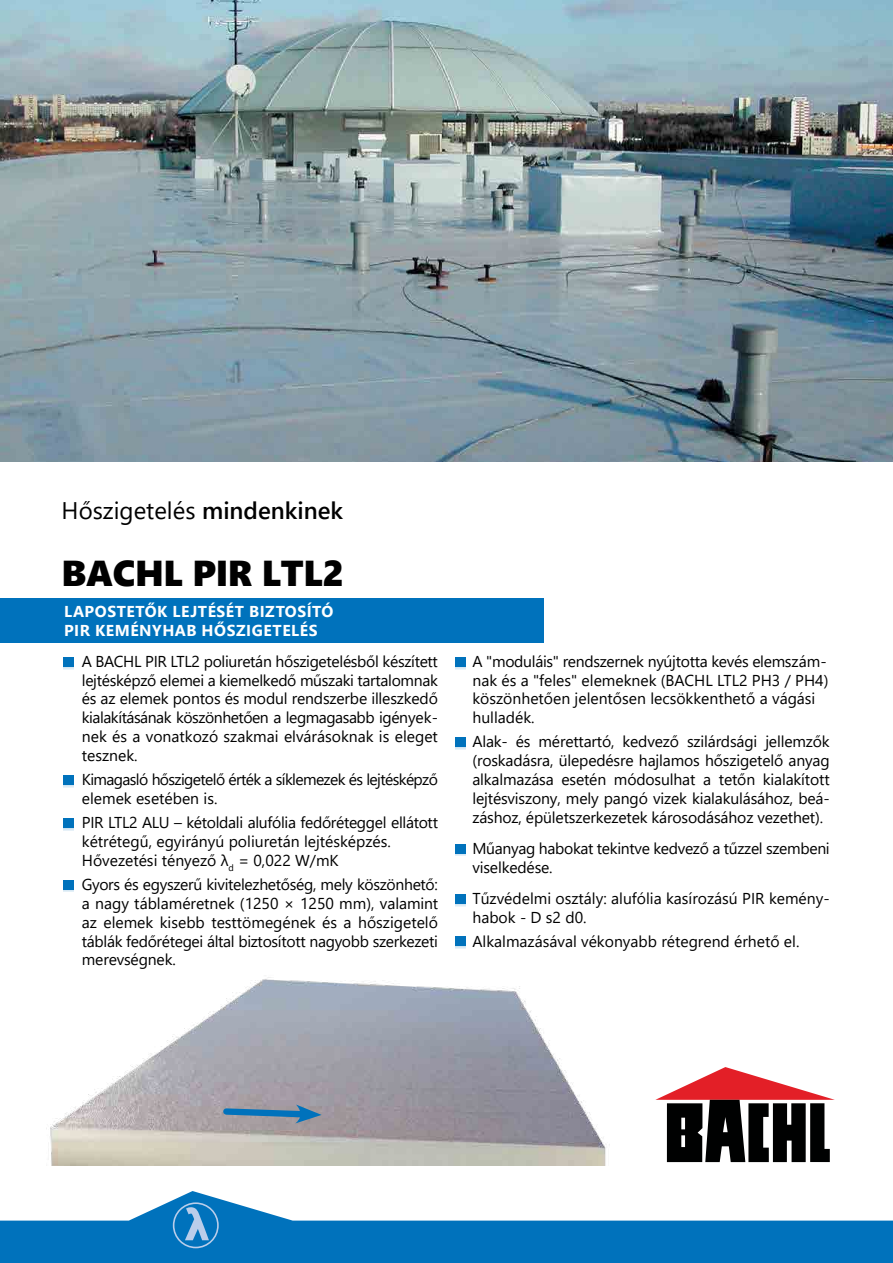
<style>
.page{position:relative;width:893px;height:1263px;background:#fff}
.page>*{position:absolute;margin:0;border:0;box-sizing:border-box;transform-origin:0 0}
.t1{font:36px "Segoe UI Black";letter-spacing:-.01em;color:#000}
.t2{font:24px "Segoe UI";color:#000}
.t3{font:15.75px/18.9px "Segoe UI";color:#000;text-align:justify}
.t4{font:15.75px/18.9px "Segoe UI";letter-spacing:-.04em;color:#000}
.t5{font:15.75px/18.9px "Segoe UI";letter-spacing:-.02em;color:#000}
.t6{font:700 15.75px/18.8px "Segoe UI";letter-spacing:.035em;color:#fff}
.s1{font-weight:600}
</style>
<div class="page">
<svg style="left:0;top:1191px;width:893px;height:72px;fill:#0072bc"></svg>
<svg style="left:173px;top:1202px;width:46px;height:46px;background:#348bc8"></svg>
<svg style="left:655px;top:1067px;width:180px;height:95px"></svg>
<img style="left:0;top:0;width:893px;height:461px">
<div style="left:0;top:598px;width:543px;height:45px;background:#0072bc"></div>
<div style="left:64px;top:657px;width:10px;height:10px;background:#0072bc"></div>
<svg style="left:64px;top:667px;width:10px;height:2px"></svg>
<div style="left:455px;top:657px;width:10px;height:10px;background:#0072bc"></div>
<svg style="left:455px;top:667px;width:10px;height:2px"></svg>
<div style="left:455px;top:737px;width:10px;height:10px;background:#0072bc"></div>
<svg style="left:455px;top:747px;width:10px;height:3px"></svg>
<div style="left:455px;top:844px;width:10px;height:9px;background:#0072bc"></div>
<svg style="left:455px;top:853px;width:10px;height:3px"></svg>
<div style="left:455px;top:894px;width:10px;height:10px;background:#0072bc"></div>
<svg style="left:455px;top:904px;width:10px;height:2px"></svg>
<div style="left:455px;top:936px;width:10px;height:10px;background:#0072bc"></div>
<svg style="left:455px;top:946px;width:10px;height:3px"></svg>
<div style="left:64px;top:775px;width:10px;height:10px;background:#0072bc"></div>
<svg style="left:64px;top:785px;width:10px;height:3px"></svg>
<div style="left:64px;top:818px;width:10px;height:10px;background:#0072bc"></div>
<svg style="left:64px;top:828px;width:10px;height:3px"></svg>
<div style="left:64px;top:880px;width:10px;height:9px;background:#0072bc"></div>
<svg style="left:64px;top:889px;width:10px;height:3px"></svg>
<img style="left:46px;top:977px;width:561px;height:188px">
<svg style="left:220px;top:1104px;width:102px;height:19px;background:#6b8da9"></svg>
<h2 class="t2" style="left:62px;top:488px;width:283px">Hőszigetelés <span class="s1">mindenkinek</span></h2>
<h1 class="t1" style="left:62px;top:547px;width:284px">BACHL PIR LTL2</h1>
<p class="t6" style="left:64px;top:601px;width:271px">LAPOSTETŐK LEJTÉSÉT BIZTOSÍTÓ<br>PIR KEMÉNYHAB HŐSZIGETELÉS</p>
<p class="t3" style="left:82px;top:650px;width:358px">A BACHL PIR LTL2 poliuretán hőszigetelésből készített lejtésképző elemei a kiemelkedő műszaki tartalomnak és az elemek pontos és modul rendszerbe illeszkedő kialakításának köszönhetően a legmagasabb igények&shy;nek és a vonatkozó szakmai elvárásoknak is eleget tesznek.</p>
<p class="t4" style="left:82px;top:769px;width:358px">Kimagasló hőszigetelő érték a síklemezek és lejtésképző elemek esetében is.</p>
<p class="t3" style="left:82px;top:812px;width:358px;text-align:left">PIR LTL2 ALU – kétoldali alufólia fedőréteggel ellátott kétrétegű, egyirányú poliuretán lejtésképzés.<br>Hővezetési tényező λ<sub>d</sub> = 0,022 W/mK</p>
<p class="t3" style="left:82px;top:873px;width:358px">Gyors és egyszerű kivitelezhetőség, mely köszönhető: a nagy táblaméretnek (1250 × 1250 mm), valamint az elemek kisebb testtömegének és a hőszigetelő táblák fedőrétegei által biztosított nagyobb szerkezeti merevségnek.</p>
<p class="t3" style="left:472px;top:650px;width:358px;text-align:left">A "moduláis" rendszernek nyújtotta kevés elemszám&shy;nak és a "feles" elemeknek (BACHL LTL2 PH3 / PH4) köszönhetően jelentősen lecsökkenthető a vágási hulladék.</p>
<p class="t3" style="left:472px;top:731px;width:359px">Alak- és mérettartó, kedvező szilárdsági jellemzők (roskadásra, ülepedésre hajlamos hőszigetelő anyag alkalmazása esetén módosulhat a tetőn kialakított lejtésviszony, mely pangó vizek kialakulásához, beá&shy;záshoz, épületszerkezetek károsodásához vezethet).</p>
<p class="t5" style="left:472px;top:837px;width:359px">Műanyag habokat tekintve kedvező a tűzzel szembeni viselkedése.</p>
<p class="t3" style="left:472px;top:887px;width:359px">Tűzvédelmi osztály: alufólia kasírozású PIR kemény&shy;habok - D s2 d0.</p>
<p class="t3" style="left:472px;top:930px;width:328px">Alkalmazásával vékonyabb rétegrend érhető el.</p>
</div>
